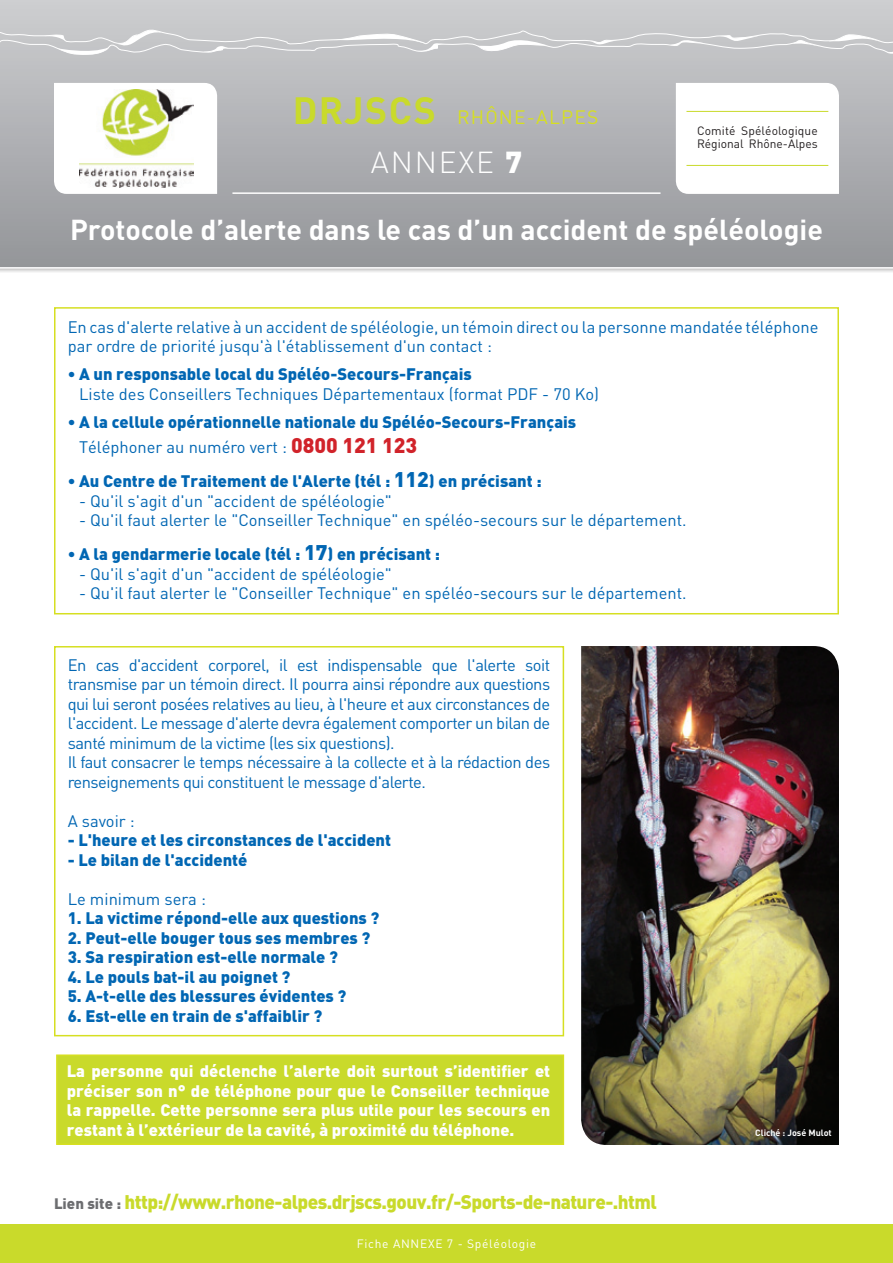
<style>
.page{position:relative;width:893px;height:1263px;background:#fff}
.page>*{position:absolute;margin:0;border:0;box-sizing:border-box;transform-origin:0 0}
.t1{font:700 37.5px "DIN";letter-spacing:.04em;color:#c9da2b}
.t2{font:30px "DIN Light Euro";letter-spacing:.06em;color:#fff}
.t3{font:700 28.5px "DIN";color:#fff}
.t4{font:19.5px "DIN Black Euro";letter-spacing:-.03em;color:#c9da2b}
.t5{font:19.2px "DIN";letter-spacing:.06em;color:#d6df21}
.t6{font:16.5px/19.5px "DIN";color:#0166b3}
.t7{font:16.5px/25.5px "DIN Black Euro";color:#0166b3}
.t8{font:16.5px/19.5px "DIN Black Euro";color:#fff;text-align:justify}
.t9{font:16.5px/19.5px "DIN";letter-spacing:-.03em;color:#0166b3}
.t10{font:12px/13.5px "DIN";letter-spacing:.005em;color:#231f20}
.t11{font:12px "DIN";letter-spacing:.06em;color:#fff}
.t12{font:700 9px "DIN";color:#fff}
.s1{font-family:"DIN Black Euro"}
.s2{font-family:"DIN"}
.s3{font-size:21px;color:#d1232a}
.s4{font-size:21px}
.s5{font-size:15px;color:#6c6d70}
</style>
<div class="page">
<div style="left:0;top:1225px;width:893px;height:38px;background:#c9da2b"></div>
<svg style="left:0;top:0;width:893px;height:269px;background:#aeafb3"></svg>
<svg style="left:676px;top:83px;width:163px;height:111px"></svg>
<hr style="left:686px;top:111px;width:142px;height:1px;background:#c9da2b">
<hr style="left:686px;top:165px;width:142px;height:1px;background:#c9da2b">
<svg style="left:54px;top:83px;width:163px;height:111px"></svg>
<img style="left:80px;top:89px;width:114px;height:99px">
<svg style="left:0;top:27px;width:893px;height:29px;background:#cbcbcd"></svg>
<div style="left:54px;top:307px;width:785px;height:307px;border:2px solid #d6df21"></div>
<div style="left:54px;top:646px;width:510px;height:390px;border:2px solid #d6df21"></div>
<div style="left:56px;top:1054px;width:508px;height:91px;background:#c9da2b;border:2px solid #d6df21"></div>
<img style="left:581px;top:646px;width:258px;height:499px">
<hr style="left:232px;top:192px;width:428px;height:2px;background:#fff">
<p class="t1" style="left:293px;top:86px;width:145px">DRJSCS</p>
<p class="t5" style="left:457px;top:105px;width:143px">RHÔNE-ALPES</p>
<p class="t2" style="left:371px;top:144px;width:153px">ANNEXE <span class="s1">7</span></p>
<p class="t10" style="left:697px;top:123px;width:122px">Comité Spéléologique<br>Régional Rhône-Alpes</p>
<p class="t3" style="left:70px;top:211px;width:754px">Protocole d’alerte dans le cas d’un accident de spéléologie</p>
<p class="t6" style="left:68px;top:317px;width:752px">En cas d'alerte relative à un accident de spéléologie, un témoin direct ou la personne mandatée téléphone par ordre de priorité jusqu'à l'établissement d'un contact :</p>
<p class="t6" style="left:79px;top:364px;width:522px;text-indent:-11px"><span class="s1">• A un responsable local du Spéléo-Secours-Français<br></span>Liste des Conseillers Techniques Départementaux (format PDF - 70 Ko)</p>
<p class="t7" style="left:79px;top:408px;width:499px;text-indent:-11px">• A la cellule opérationnelle nationale du Spéléo-Secours-Français<br><span class="s2">Téléphoner au numéro vert :</span> <span class="s3">0800 121 123</span></p>
<p class="t7" style="left:68px;top:468px;width:475px">• Au Centre de Traitement de l'Alerte (tél : <span class="s4">112</span>) en précisant :</p>
<p class="t6" style="left:79px;top:491px;width:314px">- Qu'il s'agit d'un "accident de spéléologie"</p>
<p class="t6" style="left:79px;top:510px;width:609px">- Qu'il faut alerter le "Conseiller Technique" en spéléo-secours sur le département.</p>
<p class="t7" style="left:68px;top:541px;width:374px">• A la gendarmerie locale (tél : <span class="s4">17</span>) en précisant :</p>
<p class="t6" style="left:79px;top:564px;width:314px">- Qu'il s'agit d'un "accident de spéléologie"</p>
<p class="t6" style="left:79px;top:583px;width:609px">- Qu'il faut alerter le "Conseiller Technique" en spéléo-secours sur le département.</p>
<p class="t6" style="left:68px;top:655px;width:484px;text-align:justify">En cas d'accident corporel, il est indispensable que l'alerte soit transmise par un témoin direct. Il pourra ainsi répondre aux questions qui lui seront posées relatives au lieu, à l'heure et aux circonstances de l'accident. Le message d'alerte devra également comporter un bilan de santé minimum de la victime (les six questions).</p>
<p class="t9" style="left:68px;top:752px;width:484px">Il faut consacrer le temps nécessaire à la collecte et à la rédaction des renseignements qui constituent le message d'alerte.</p>
<p class="t6" style="left:68px;top:811px;width:69px">A savoir :</p>
<p class="t7" style="left:68px;top:827px;width:325px">- L'heure et les circonstances de l'accident</p>
<p class="t7" style="left:68px;top:846px;width:181px">- Le bilan de l'accidenté</p>
<p class="t6" style="left:68px;top:889px;width:140px">Le minimum sera :</p>
<p class="t7" style="left:68px;top:905px;width:313px">1. La victime répond-elle aux questions ?</p>
<p class="t7" style="left:68px;top:924px;width:304px">2. Peut-elle bouger tous ses membres ?</p>
<p class="t7" style="left:68px;top:944px;width:272px">3. Sa respiration est-elle normale ?</p>
<p class="t7" style="left:68px;top:963px;width:224px">4. Le pouls bat-il au poignet ?</p>
<p class="t7" style="left:68px;top:983px;width:280px">5. A-t-elle des blessures évidentes ?</p>
<p class="t7" style="left:68px;top:1002px;width:256px">6. Est-elle en train de s'affaiblir ?</p>
<p class="t8" style="left:67px;top:1060px;width:485px">La personne qui déclenche l’alerte doit surtout s’identifier et préciser son n° de téléphone pour que le Conseiller technique la rappelle. Cette personne sera plus utile pour les secours en restant à l’extérieur de la cavité, à proximité du téléphone.</p>
<p class="t4" style="left:54px;top:1189px;width:604px"><span class="s5">Lien site :</span> http://www.rhone-alpes.drjscs.gouv.fr/-Sports-de-nature-.html</p>
<p class="t11" style="left:357px;top:1236px;width:181px">Fiche ANNEXE 7 - Spéléologie</p>
<p class="t12" style="left:755px;top:1127px;width:78px">Cliché : José Mulot</p>
</div>
